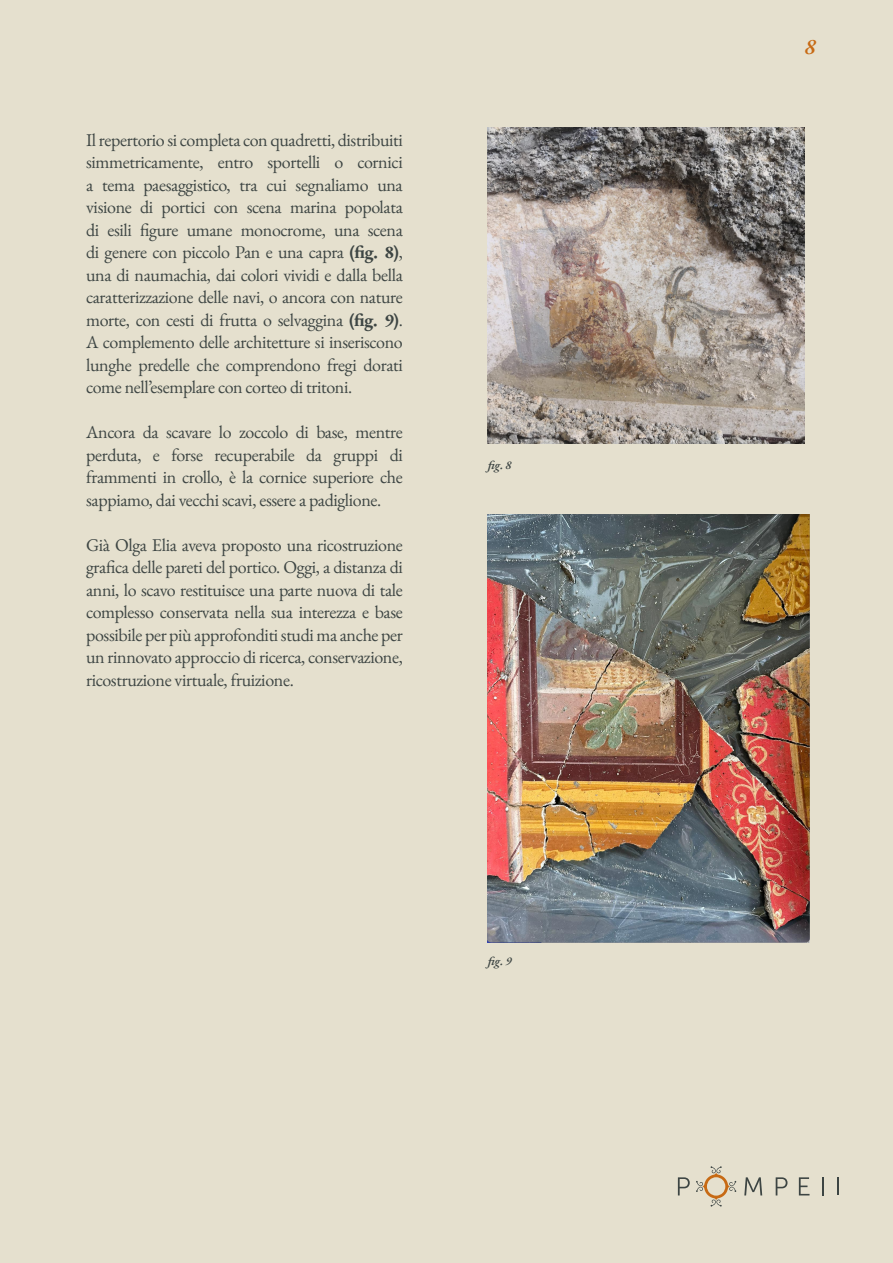
<style>
.page{position:relative;width:893px;height:1263px;background:#e5e0ce}
.page>*{position:absolute;margin:0;border:0;box-sizing:border-box;transform-origin:0 0}
.t1{font:italic 600 22.5px "EB Garamond";color:#c76a14}
.t2{font:18px/22.5px "EB Garamond";letter-spacing:-.02em;color:#3d4543;text-align:justify}
.t3{font:italic 600 12px "EB Garamond";color:#3d4543}
.s1{font-weight:700}
</style>
<div class="page">
<svg style="left:678px;top:1177px;width:12px;height:18px"></svg>
<svg style="left:837px;top:1177px;width:2px;height:18px"></svg>
<svg style="left:822px;top:1177px;width:2px;height:18px"></svg>
<svg style="left:744px;top:1177px;width:18px;height:18px"></svg>
<svg style="left:799px;top:1177px;width:10px;height:18px"></svg>
<svg style="left:776px;top:1177px;width:11px;height:18px"></svg>
<svg style="left:696px;top:1166px;width:40px;height:40px"></svg>
<img style="left:488px;top:128px;width:317px;height:316px">
<img style="left:488px;top:514px;width:321px;height:428px">
<p class="t2" style="left:86px;top:128px;width:318px">Il repertorio si completa con quadretti, distribuiti simmetricamente, entro sportelli o cornici a tema paesaggistico, tra cui segnaliamo una visione di portici con scena marina popolata di esili figure umane monocrome, una scena di genere con piccolo Pan e una capra <span class="s1">(fig. 8)</span>, una di naumachia, dai colori vividi e dalla bella caratterizzazione delle navi, o ancora con nature morte, con cesti di frutta o selvaggina <span class="s1">(fig. 9)</span>.<br>A complemento delle architetture si inseriscono lunghe predelle che comprendono fregi dorati come nell’esemplare con corteo di tritoni.</p>
<p class="t2" style="left:86px;top:421px;width:318px">Ancora da scavare lo zoccolo di base, mentre perduta, e forse recuperabile da gruppi di frammenti in crollo, è la cornice superiore che sappiamo, dai vecchi scavi, essere a padiglione.</p>
<p class="t2" style="left:86px;top:533px;width:318px">Già Olga Elia aveva proposto una ricostruzione grafica delle pareti del portico. Oggi, a distanza di anni, lo scavo restituisce una parte nuova di tale complesso conservata nella sua interezza e base possibile per più approfonditi studi ma anche per un rinnovato approccio di ricerca, conservazione, ricostruzione virtuale, fruizione.</p>
<p class="t3" style="left:488px;top:457px;width:25px">fig. 8</p>
<p class="t3" style="left:488px;top:953px;width:25px">fig. 9</p>
<p class="t1" style="left:805px;top:32px;width:13px">8</p>
</div>
